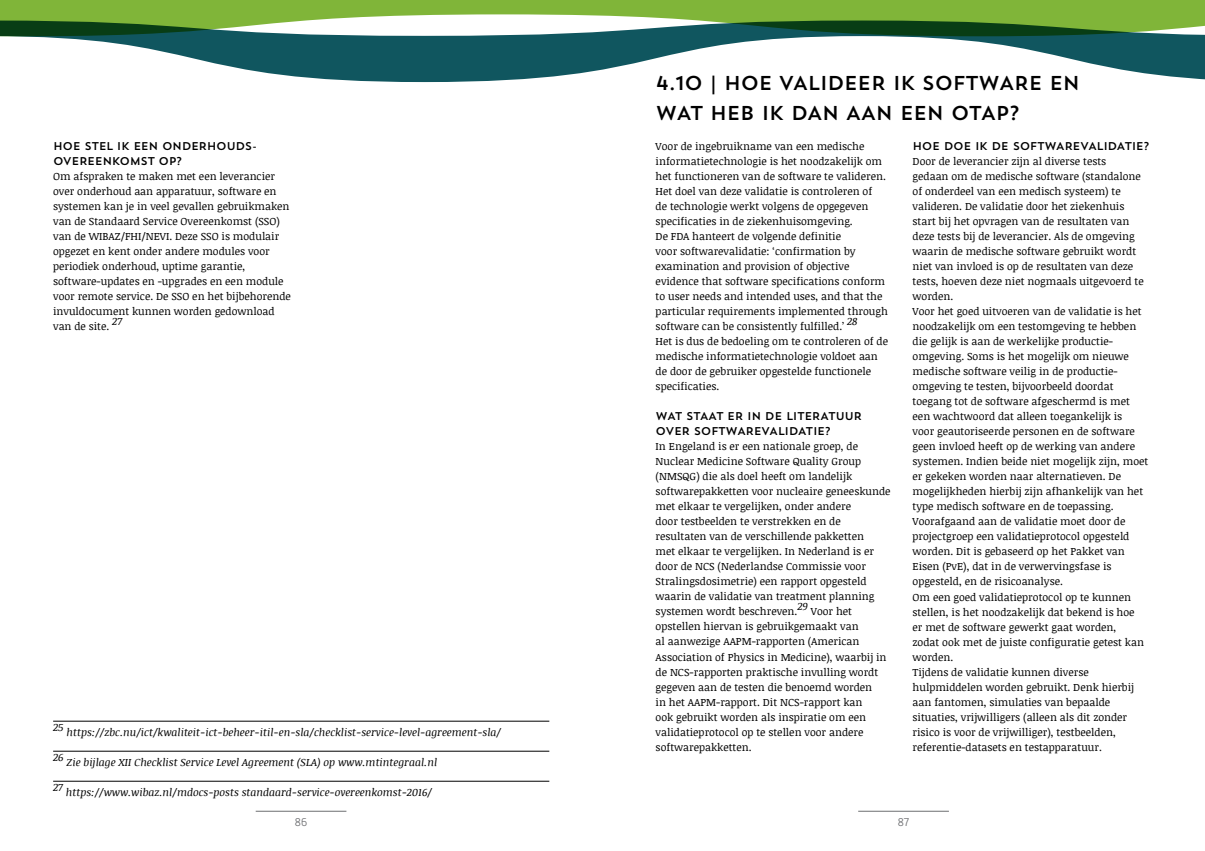
<style>
.page{position:relative;width:1205px;height:851px;background:#fff}
.page>*{position:absolute;margin:0;border:0;box-sizing:border-box;transform-origin:0 0}
.t1{font:20px/30px "Trend Sans One";letter-spacing:-.05em;color:#000}
.t2{font:11.25px/15px "Trend Sans One";letter-spacing:-.05em;color:#000}
.t3{font:300 11.25px "Alwyn New";color:#6d6e71}
.t4{font:10.62px/15px "Noticia Text";color:#000}
.t5{font:italic 10.62px "Noticia Text";color:#000}
</style>
<div class="page">
<hr style="left:256px;top:810px;width:90px;height:1px;background:#6d6e71">
<hr style="left:53px;top:720px;width:496px;height:1px;background:#000">
<hr style="left:53px;top:750px;width:496px;height:1px;background:#000">
<hr style="left:53px;top:780px;width:496px;height:1px;background:#000">
<svg style="left:0;top:36px;width:1205px;height:46px"></svg>
<svg style="left:0;top:0;width:1205px;height:36px;fill:#80b539"></svg>
<hr style="left:858px;top:810px;width:91px;height:1px;background:#6d6e71">
<p class="t2" style="left:53px;top:138px;width:206px">HOE STEL IK EEN ONDERHOUDS-<br>OVEREENKOMST OP?</p>
<p class="t4" style="left:53px;top:168px;width:239px">Om afspraken te maken met een leverancier over onderhoud aan apparatuur, software en systemen kan je in veel gevallen gebruikmaken van de Standaard Service Overeenkomst (SSO) van de WIBAZ/FHI/NEVI. Deze SSO is modulair opgezet en kent onder andere modules voor periodiek onderhoud, uptime garantie, software-updates en -upgrades en een module voor remote service. De SSO en het bijbehorende invuldocument kunnen worden gedownload van de site.</p>
<p class="t5" style="left:112px;top:314px;width:11px">27</p>
<p class="t5" style="left:53px;top:719px;width:12px">25</p>
<p class="t5" style="left:67px;top:724px;width:436px">https://zbc.nu/ict/kwaliteit-ict-beheer-itil-en-sla/checklist-service-level-agreement-sla/</p>
<p class="t5" style="left:53px;top:749px;width:12px">26</p>
<p class="t5" style="left:67px;top:754px;width:372px">Zie bijlage XII Checklist Service Level Agreement (SLA) op www.mtintegraal.nl</p>
<p class="t5" style="left:53px;top:779px;width:11px">27</p>
<p class="t5" style="left:66px;top:784px;width:368px">https://www.wibaz.nl/mdocs-posts standaard-service-overeenkomst-2016/</p>
<p class="t3" style="left:295px;top:815px;width:14px">86</p>
<h1 class="t1" style="left:656px;top:68px;width:426px">4.10 | HOE VALIDEER IK SOFTWARE EN<br>WAT HEB IK DAN AAN EEN OTAP?</h1>
<p class="t4" style="left:656px;top:138px;width:234px">Voor de ingebruikname van een medische informatietechnologie is het noodzakelijk om het functioneren van de software te valideren.<br>Het doel van deze validatie is controleren of<br>de technologie werkt volgens de opgegeven specificaties in de ziekenhuisomgeving.<br>De FDA hanteert de volgende definitie<br>voor softwarevalidatie: ‘confirmation by examination and provision of objective evidence that software specifications conform to user needs and intended uses, and that the particular requirements implemented through software can be consistently fulfilled.’</p>
<p class="t5" style="left:847px;top:314px;width:12px">28</p>
<p class="t4" style="left:656px;top:333px;width:234px">Het is dus de bedoeling om te controleren of de medische informatietechnologie voldoet aan de door de gebruiker opgestelde functionele specificaties.</p>
<p class="t2" style="left:656px;top:408px;width:208px">WAT STAAT ER IN DE LITERATUUR<br>OVER SOFTWAREVALIDATIE?</p>
<p class="t4" style="left:656px;top:438px;width:236px">In Engeland is er een nationale groep, de Nuclear Medicine Software Quality Group (NMSQG) die als doel heeft om landelijk softwarepakketten voor nucleaire geneeskunde met elkaar te vergelijken, onder andere<br>door testbeelden te verstrekken en de resultaten van de verschillende pakketten<br>met elkaar te vergelijken. In Nederland is er door de NCS (Nederlandse Commissie voor Stralingsdosimetrie) een rapport opgesteld waarin de validatie van treatment planning systemen wordt beschreven.</p>
<p class="t5" style="left:797px;top:599px;width:12px">29</p>
<p class="t4" style="left:656px;top:603px;width:232px;text-indent:155px">Voor het opstellen hiervan is gebruikgemaakt van<br>al aanwezige AAPM-rapporten (American Association of Physics in Medicine), waarbij in de NCS-rapporten praktische invulling wordt gegeven aan de testen die benoemd worden<br>in het AAPM-rapport. Dit NCS-rapport kan<br>ook gebruikt worden als inspiratie om een validatieprotocol op te stellen voor andere softwarepakketten.</p>
<p class="t2" style="left:912px;top:138px;width:238px">HOE DOE IK DE SOFTWAREVALIDATIE?</p>
<p class="t4" style="left:912px;top:153px;width:237px">Door de leverancier zijn al diverse tests<br>gedaan om de medische software (standalone of onderdeel van een medisch systeem) te valideren. De validatie door het ziekenhuis start bij het opvragen van de resultaten van deze tests bij de leverancier. Als de omgeving waarin de medische software gebruikt wordt niet van invloed is op de resultaten van deze tests, hoeven deze niet nogmaals uitgevoerd te worden.<br>Voor het goed uitvoeren van de validatie is het noodzakelijk om een testomgeving te hebben die gelijk is aan de werkelijke productie&shy;omgeving. Soms is het mogelijk om nieuwe medische software veilig in de productie&shy;omgeving te testen, bijvoorbeeld doordat toegang tot de software afgeschermd is met een wachtwoord dat alleen toegankelijk is<br>voor geautoriseerde personen en de software geen invloed heeft op de werking van andere systemen. Indien beide niet mogelijk zijn, moet er gekeken worden naar alternatieven. De mogelijkheden hierbij zijn afhankelijk van het type medisch software en de toepassing.<br>Voorafgaand aan de validatie moet door de projectgroep een validatieprotocol opgesteld worden. Dit is gebaseerd op het Pakket van Eisen (PvE), dat in de verwervingsfase is opgesteld, en de risicoanalyse.<br>Om een goed validatieprotocol op te kunnen stellen, is het noodzakelijk dat bekend is hoe<br>er met de software gewerkt gaat worden,<br>zodat ook met de juiste configuratie getest kan worden.<br>Tijdens de validatie kunnen diverse hulpmiddelen worden gebruikt. Denk hierbij aan fantomen, simulaties van bepaalde situaties, vrijwilligers (alleen als dit zonder risico is voor de vrijwilliger), testbeelden, referentie-datasets en testapparatuur.</p>
<p class="t3" style="left:898px;top:815px;width:13px">87</p>
</div>
